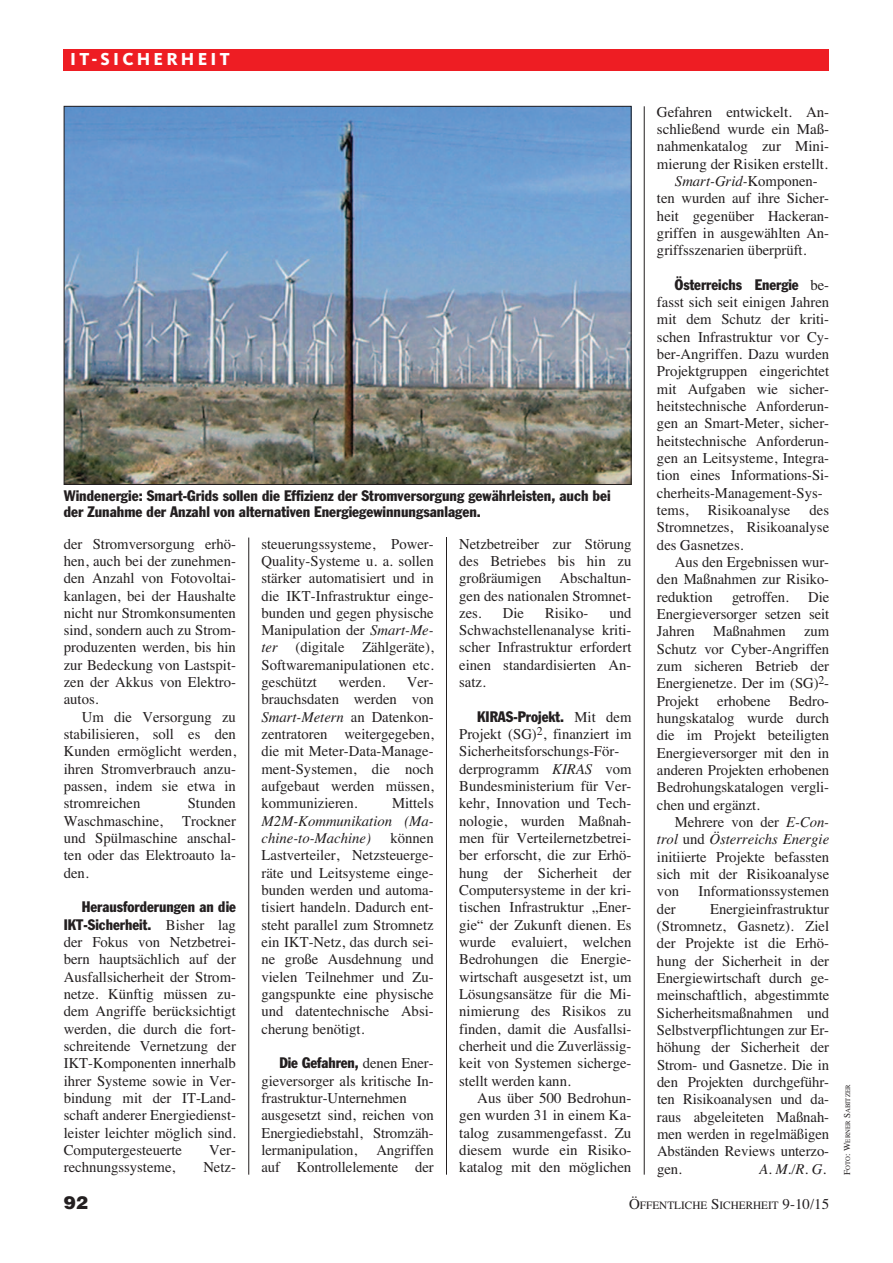
<style>
.page{position:relative;width:893px;height:1263px;background:#fff}
.page>*{position:absolute;margin:0;border:0;box-sizing:border-box;transform-origin:0 0}
.t1{font:800 18px "Kievit";letter-spacing:.175em;color:#fff}
.t2{font:900 18px "Helvetica";color:#231f20}
.t3{font:15px/17.4px "Times";color:#231f20;text-align:justify}
.t4{font:condensed 15px/17.4px "Franklin Gothic";color:#231f20;text-align:right}
.t5{font:italic 15px/17.4px "Times";color:#231f20}
.t6{font:11.25px "Times";color:#231f20}
.t7{font:6.75px "Times";color:#231f20}
.s1{font-family:"Times";font-stretch:normal}
.s2{font-style:italic}
.s3{font-style:normal}
.s4{font-size:15px}
.s5{font-size:9px}
</style>
<div class="page">
<div style="left:64px;top:49px;width:765px;height:21px;background:#ee1d23"></div>
<hr style="left:248px;top:537px;width:1px;height:638px;background:#231f20">
<hr style="left:446px;top:537px;width:1px;height:638px;background:#231f20">
<hr style="left:644px;top:106px;width:1px;height:1069px;background:#231f20">
<img style="left:66px;top:108px;width:563px;height:375px">
<p class="t1" style="left:70px;top:53px;width:161px">IT-SICHERHEIT</p>
<p class="t4" style="left:64px;top:489px;width:548px;line-height:15.8px;text-align:left">Windenergie: Smart-Grids sollen die Effizienz der Stromversorgung gewährleisten, auch bei der Zunahme der Anzahl von alternativen Energiegewinnungsanlagen.</p>
<p class="t3" style="left:64px;top:535px;width:174px">der Stromversorgung erhö&shy;hen, auch bei der zunehmen&shy;den Anzahl von Fotovoltai&shy;kanlagen, bei der Haushalte nicht nur Stromkonsumenten sind, sondern auch zu Strom&shy;produzenten werden, bis hin zur Bedeckung von Lastspit&shy;zen der Akkus von Elektro&shy;autos.</p>
<p class="t3" style="left:64px;top:708px;width:174px;text-indent:18px">Um die Versorgung zu stabilisieren, soll es den Kunden ermöglicht werden, ihren Stromverbrauch anzu&shy;passen, indem sie etwa in stromreichen</p>
<p class="t3" style="left:188px;top:794px;width:50px">Stunden</p>
<p class="t3" style="left:64px;top:812px;width:101px">Waschmaschine,</p>
<p class="t3" style="left:64px;top:812px;width:174px;text-indent:118px">Trockner und Spülmaschine anschal&shy;ten oder das Elektroauto la&shy;den.</p>
<p class="t4" style="left:64px;top:899px;width:174px">Herausforderungen an die<br>IKT-Sicherheit. <span class="s1">Bisher lag</span></p>
<p class="t3" style="left:64px;top:933px;width:174px">der Fokus von Netzbetrei&shy;bern hauptsächlich auf der Ausfallsicherheit der Strom&shy;netze. Künftig müssen zu&shy;dem Angriffe berücksichtigt werden, die durch die fort&shy;schreitende Vernetzung der IKT-Komponenten innerhalb ihrer Systeme sowie in Ver&shy;bindung mit der IT-Land&shy;schaft anderer Energiedienst&shy;leister leichter möglich sind.<br>Computergesteuerte</p>
<p class="t3" style="left:209px;top:1141px;width:28px">Ver-</p>
<p class="t3" style="left:64px;top:1158px;width:113px">rechnungssysteme,</p>
<p class="t3" style="left:203px;top:1158px;width:34px">Netz-</p>
<p class="t3" style="left:261px;top:535px;width:174px">steuerungssysteme, Power-Quality-Systeme u. a. sollen stärker automatisiert und in die IKT-Infrastruktur einge&shy;bunden und gegen physische Manipulation der <span class="s2">Smart-Me&shy;ter</span> (digitale Zählgeräte), Softwaremanipulationen etc. geschützt</p>
<p class="t3" style="left:338px;top:673px;width:48px">werden.</p>
<p class="t3" style="left:261px;top:673px;width:174px;text-indent:145px">Ver&shy;brauchsdaten werden von <span class="s2">Smart-Metern</span> an Datenkon&shy;zentratoren weitergegeben, die mit Meter-Data-Manage&shy;ment-Systemen, die noch aufgebaut werden müssen, kommunizieren.</p>
<p class="t3" style="left:392px;top:794px;width:43px">Mittels</p>
<p class="t5" style="left:261px;top:812px;width:174px">M2M-Kommunikation (Ma&shy;chine-to-Machine)</p>
<p class="t3" style="left:261px;top:829px;width:174px;text-indent:129px">können Lastverteiler, Netzsteuerge&shy;räte und Leitsysteme einge&shy;bunden werden und automa&shy;tisiert handeln. Dadurch ent&shy;steht parallel zum Stromnetz ein IKT-Netz, das durch sei&shy;ne große Ausdehnung und vielen Teilnehmer und Zu&shy;gangspunkte eine physische und datentechnische Absi&shy;cherung benötigt.</p>
<p class="t4" style="left:279px;top:1055px;width:156px">Die Gefahren, <span class="s1">denen Ener-</span></p>
<p class="t3" style="left:261px;top:1072px;width:174px;text-align:left">gieversorger als kritische In&shy;frastruktur-Unternehmen ausgesetzt sind, reichen von<br>Energiediebstahl, Stromzäh&shy;lermanipulation,</p>
<p class="t3" style="left:261px;top:1141px;width:174px;text-align:right">Angriffen<br>auf Kontrollelemente der</p>
<p class="t3" style="left:459px;top:535px;width:174px">Netzbetreiber zur Störung des Betriebes bis hin zu großräumigen Abschaltun&shy;gen des nationalen Stromnet&shy;zes.</p>
<p class="t3" style="left:459px;top:604px;width:174px;text-indent:150px">und Schwachstellenanalyse kriti&shy;scher Infrastruktur erfordert einen standardisierten An&shy;satz.</p>
<p class="t4" style="left:477px;top:709px;width:156px">KIRAS-Projekt. <span class="s1">Mit dem</span></p>
<p class="t3" style="left:459px;top:725px;width:174px;text-align:left">Projekt (SG)<sup>2</sup>, finanziert im<br>Sicherheitsforschungs-För&shy;derprogramm <span class="s2">KIRAS</span> vom<br>Bundesministerium für Ver&shy;kehr, Innovation und Tech&shy;nologie, wurden Maßnah&shy;men für Verteilernetzbetrei&shy;ber erforscht, die zur Erhö&shy;hung der Sicherheit der<br>Computersysteme in der kri&shy;tischen Infrastruktur „Ener&shy;gie“ der Zukunft dienen. Es wurde evaluiert, welchen<br>Bedrohungen die Energie&shy;wirtschaft ausgesetzt ist, um<br>Lösungsansätze für die Mi&shy;nimierung des Risikos zu finden, damit die Ausfallsi&shy;cherheit und die Zuverlässig&shy;keit von Systemen sicherge&shy;stellt werden kann.</p>
<p class="t3" style="left:459px;top:1089px;width:174px;text-indent:18px">Aus über 500 Bedrohun&shy;gen wurden 31 in einem Ka&shy;talog zusammengefasst. Zu diesem wurde ein Risiko&shy;katalog mit den möglichen</p>
<p class="t3" style="left:503px;top:604px;width:23px">Die</p>
<p class="t3" style="left:545px;top:604px;width:45px">Risiko-</p>
<p class="t3" style="left:657px;top:103px;width:174px">Gefahren entwickelt. An-</p>
<p class="t3" style="left:657px;top:120px;width:174px">schließend wurde ein Maß-</p>
<p class="t3" style="left:657px;top:137px;width:174px">nahmenkatalog zur Mini-</p>
<p class="t3" style="left:657px;top:155px;width:172px">mierung der Risiken erstellt.</p>
<p class="t5" style="left:675px;top:172px;width:144px">Smart-Grid-<span class="s3">Komponen-</span></p>
<p class="t3" style="left:657px;top:189px;width:174px">ten wurden auf ihre Sicher-</p>
<p class="t3" style="left:657px;top:207px;width:174px">heit gegenüber Hackeran-</p>
<p class="t3" style="left:657px;top:224px;width:174px">griffen in ausgewählten An-</p>
<p class="t3" style="left:657px;top:241px;width:151px">griffsszenarien überprüft.</p>
<p class="t4" style="left:675px;top:277px;width:156px">Österreichs Energie <span class="s1">be-</span></p>
<p class="t3" style="left:657px;top:293px;width:174px;text-align:left">fasst sich seit einigen Jahren mit dem Schutz der kriti&shy;schen Infrastruktur vor Cy&shy;ber-Angriffen. Dazu wurden<br>Projektgruppen eingerichtet mit Aufgaben wie sicher&shy;heitstechnische Anforderun&shy;gen an Smart-Meter, sicher&shy;heitstechnische Anforderun&shy;gen an Leitsysteme, Integra&shy;tion eines Informations-Si&shy;cherheits-Management-Sys&shy;tems,</p>
<p class="t3" style="left:708px;top:501px;width:84px">Risikoanalyse</p>
<p class="t3" style="left:657px;top:501px;width:174px;text-indent:153px">des Stromnetzes, Risikoanalyse des Gasnetzes.</p>
<p class="t3" style="left:657px;top:553px;width:174px;text-indent:18px">Aus den Ergebnissen wur&shy;den Maßnahmen zur Risiko&shy;reduktion</p>
<p class="t3" style="left:732px;top:588px;width:58px">getroffen.</p>
<p class="t3" style="left:657px;top:588px;width:174px;text-indent:151px">Die Energieversorger setzen seit Jahren Maßnahmen zum Schutz vor Cyber-Angriffen zum sicheren Betrieb der Energienetze. Der im (SG)<sup>2</sup>- Projekt erhobene Bedro&shy;hungskatalog wurde durch die im Projekt beteiligten Energieversorger mit den in anderen Projekten erhobenen Bedrohungskatalogen vergli&shy;chen und ergänzt.</p>
<p class="t3" style="left:657px;top:813px;width:174px;text-indent:18px">Mehrere von der <span class="s2">E-Con&shy;trol</span> und <span class="s2">Österreichs Energie </span>initiierte Projekte befassten sich mit der Risikoanalyse von</p>
<p class="t3" style="left:699px;top:882px;width:132px">Informationssystemen</p>
<p class="t3" style="left:657px;top:900px;width:174px;text-indent:53px">Energieinfrastruktur (Stromnetz, Gasnetz). Ziel der Projekte ist die Erhö&shy;hung der Sicherheit in der Energiewirtschaft durch ge&shy;meinschaftlich, abgestimmte Sicherheitsmaßnahmen und Selbstverpflichtungen zur Er&shy;höhung der Sicherheit der Strom- und Gasnetze. Die in den Projekten durchgeführ&shy;ten Risikoanalysen und da&shy;raus abgeleiteten Maßnah&shy;men werden in regelmäßigen Abständen Reviews unterzo&shy;gen.</p>
<p class="t3" style="left:657px;top:900px;width:20px">der</p>
<p class="t5" style="left:759px;top:1160px;width:68px">A. M./R. G.</p>
<p class="t2" style="left:64px;top:1192px;width:26px">92</p>
<p class="t6" style="left:629px;top:1198px;width:202px"><span class="s4">Ö</span>FFENTLICHE <span class="s4">S</span>ICHERHEIT <span class="s4">9-10/15</span></p>
<p class="t7" style="left:844px;top:1175px;width:91px;rotate:-90deg"><span class="s5">F</span>OTO<span class="s5">: W</span>ERNER <span class="s5">S</span>ABITZER</p>
</div>
